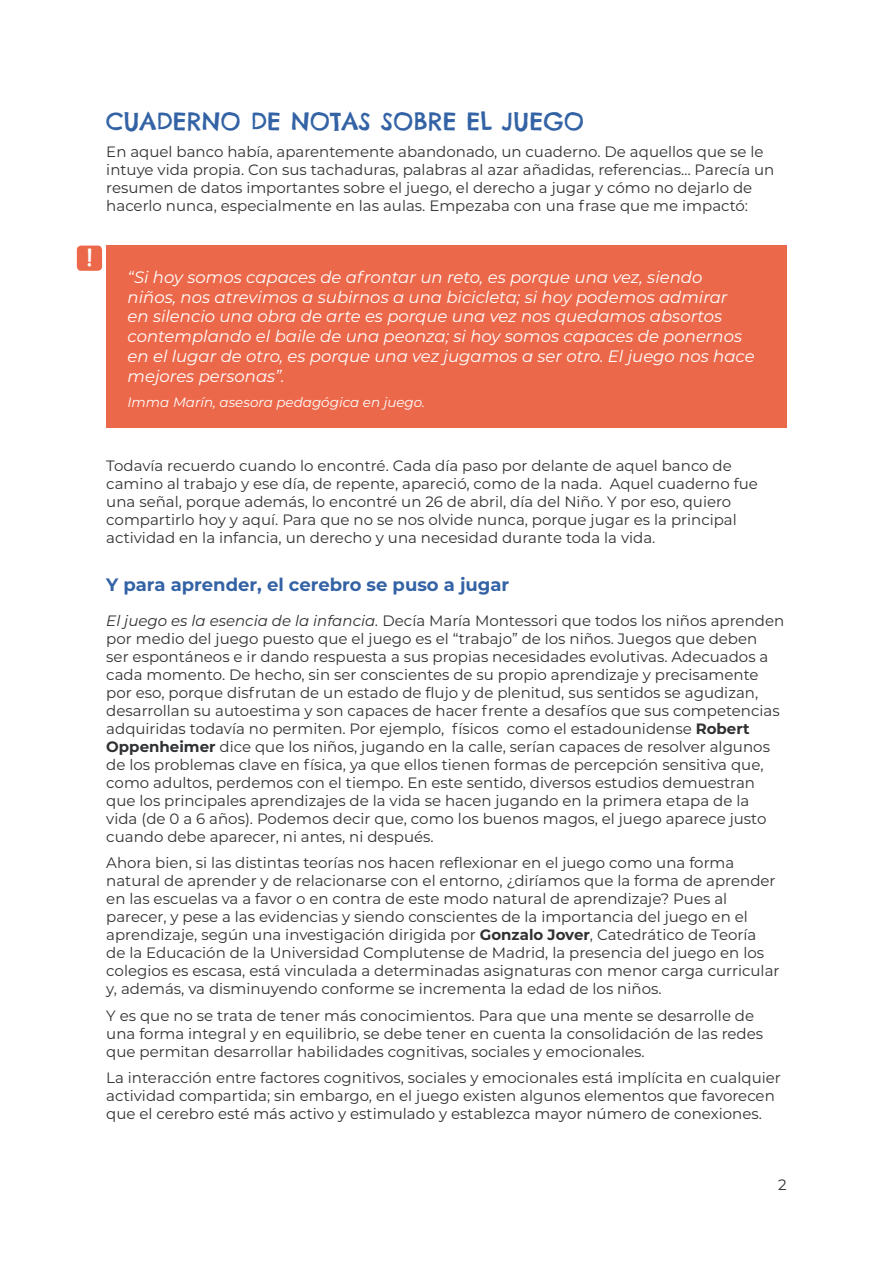
<style>
.page{position:relative;width:893px;height:1263px;background:#fff}
.page>*{position:absolute;margin:0;border:0;box-sizing:border-box;transform-origin:0 0}
.t1{font:24px "Chelsea Market";color:#3463a5}
.t2{font:24px "Chelsea Market";color:#fff}
.t3{font:700 18px "Montserrat";color:#3463a5}
.t4{font:italic 16.5px/19.8px "Montserrat";color:#fff}
.t5{font:15px/18px "Montserrat";color:#303133}
.t6{font:italic 13.5px "Montserrat";color:#fff}
.s1{font-style:italic}
.s2{font-weight:700}
</style>
<div class="page">
<div style="left:106px;top:246px;width:681px;height:182px;background:#ec684a"></div>
<div style="left:77px;top:246px;width:25px;height:25px;background:#ec684a;border-radius:4px"></div>
<h1 class="t2" style="left:86px;top:242px;width:8px">!</h1>
<h1 class="t1" style="left:106px;top:106px;width:479px">CUADERNO DE NOTAS SOBRE EL JUEGO</h1>
<p class="t5" style="left:106px;top:142px;width:670px">En aquel banco había, aparentemente abandonado, un cuaderno. De aquellos que se le intuye vida propia. Con sus tachaduras, palabras al azar añadidas, referencias… Parecía un resumen de datos importantes sobre el juego, el derecho a jugar y cómo no dejarlo de hacerlo nunca, especialmente en las aulas. Empezaba con una frase que me impactó:</p>
<p class="t4" style="left:128px;top:266px;width:629px">“Si hoy somos capaces de afrontar un reto, es porque una vez, siendo niños, nos atrevimos a subirnos a una bicicleta; si hoy podemos admirar<br>en silencio una obra de arte es porque una vez nos quedamos absortos contemplando el baile de una peonza; si hoy somos capaces de ponernos en el lugar de otro, es porque una vez jugamos a ser otro. El juego nos hace mejores personas”.</p>
<p class="t6" style="left:128px;top:392px;width:299px">Imma Marín, asesora pedagógica en juego.</p>
<p class="t5" style="left:106px;top:457px;width:653px">Todavía recuerdo cuando lo encontré. Cada día paso por delante de aquel banco de camino al trabajo y ese día, de repente, apareció, como de la nada. Aquel cuaderno fue una señal, porque además, lo encontré un 26 de abril, día del Niño. Y por eso, quiero compartirlo hoy y aquí. Para que no se nos olvide nunca, porque jugar es la principal actividad en la infancia, un derecho y una necesidad durante toda la vida.</p>
<p class="t3" style="left:106px;top:571px;width:405px">Y para aprender, el cerebro se puso a jugar</p>
<p class="t5" style="left:106px;top:611px;width:679px"><span class="s1">El juego es la esencia de la infancia.</span> Decía María Montessori que todos los niños aprenden por medio del juego puesto que el juego es el “trabajo” de los niños. Juegos que deben<br>ser espontáneos e ir dando respuesta a sus propias necesidades evolutivas. Adecuados a cada momento. De hecho, sin ser conscientes de su propio aprendizaje y precisamente por eso, porque disfrutan de un estado de flujo y de plenitud, sus sentidos se agudizan, desarrollan su autoestima y son capaces de hacer frente a desafíos que sus competencias adquiridas todavía no permiten. Por ejemplo, físicos como el estadounidense <span class="s2">Robert Oppenheimer</span> dice que los niños, jugando en la calle, serían capaces de resolver algunos de los problemas clave en física, ya que ellos tienen formas de percepción sensitiva que, como adultos, perdemos con el tiempo. En este sentido, diversos estudios demuestran que los principales aprendizajes de la vida se hacen jugando en la primera etapa de la<br>vida (de 0 a 6 años). Podemos decir que, como los buenos magos, el juego aparece justo cuando debe aparecer, ni antes, ni después.</p>
<p class="t5" style="left:106px;top:853px;width:675px">Ahora bien, si las distintas teorías nos hacen reflexionar en el juego como una forma natural de aprender y de relacionarse con el entorno, ¿diríamos que la forma de aprender en las escuelas va a favor o en contra de este modo natural de aprendizaje? Pues al parecer, y pese a las evidencias y siendo conscientes de la importancia del juego en el aprendizaje, según una investigación dirigida por <span class="s2">Gonzalo Jover</span>, Catedrático de Teoría<br>de la Educación de la Universidad Complutense de Madrid, la presencia del juego en los colegios es escasa, está vinculada a determinadas asignaturas con menor carga curricular y, además, va disminuyendo conforme se incrementa la edad de los niños.</p>
<p class="t5" style="left:106px;top:1006px;width:658px">Y es que no se trata de tener más conocimientos. Para que una mente se desarrolle de una forma integral y en equilibrio, se debe tener en cuenta la consolidación de las redes que permitan desarrollar habilidades cognitivas, sociales y emocionales.</p>
<p class="t5" style="left:106px;top:1068px;width:676px">La interacción entre factores cognitivos, sociales y emocionales está implícita en cualquier actividad compartida; sin embargo, en el juego existen algunos elementos que favorecen que el cerebro esté más activo y estimulado y establezca mayor número de conexiones.</p>
<p class="t5" style="left:778px;top:1175px;width:10px">2</p>
</div>
